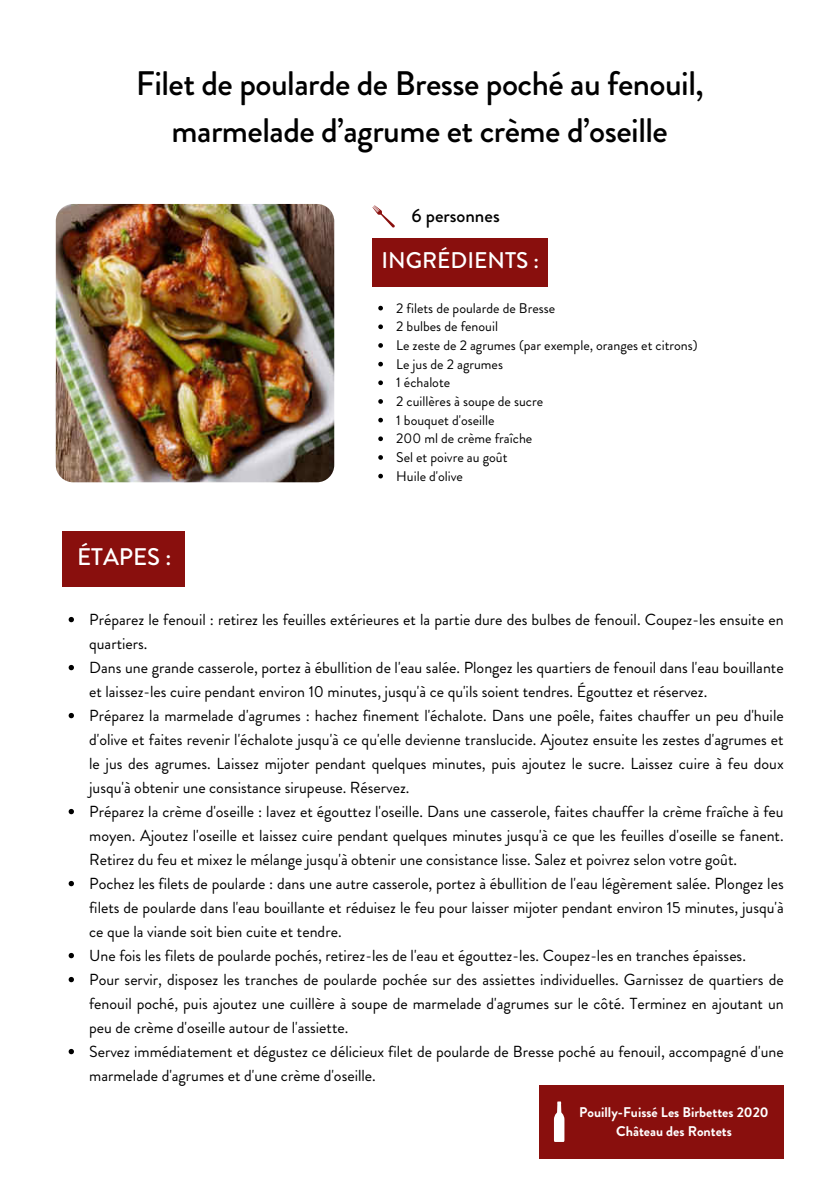
<style>
.page{position:relative;width:839px;height:1191px;background:#fff}
.page>*{position:absolute;margin:0;border:0;box-sizing:border-box;transform-origin:0 0}
.t1{font:500 34px/47.4px "Brandon Grotesque";letter-spacing:-.015em;color:#000;text-align:center}
.t2{font:500 24px "Brandon Grotesque";color:#fff}
.t3{font:500 22.6px "Brandon Grotesque";color:#fff}
.t4{font:500 18.8px "Brandon Grotesque";color:#000}
.t5{font:16px/24px "Brandon Grotesque";color:#000}
.t6{font:14px/18.6px "Brandon Grotesque";color:#000}
.t7{font:700 14px/18.6px "Brandon Grotesque";color:#fff;text-align:center}
</style>
<div class="page">
<img style="left:56px;top:204px;width:278px;height:278px;border-radius:17px">
<div style="left:372px;top:239px;width:176px;height:48px;background:#890f0d"></div>
<svg style="left:372px;top:205px;width:23px;height:23px"></svg>
<div style="left:62px;top:531px;width:123px;height:55px;background:#890f0d"></div>
<div style="left:539px;top:1085px;width:244px;height:74px;background:#890f0d"></div>
<svg style="left:554px;top:1101px;width:10px;height:41px"></svg>
<svg style="left:69px;top:617px;width:5px;height:5px"></svg>
<svg style="left:69px;top:665px;width:5px;height:5px"></svg>
<svg style="left:69px;top:713px;width:5px;height:5px"></svg>
<svg style="left:69px;top:809px;width:5px;height:5px"></svg>
<svg style="left:69px;top:881px;width:5px;height:5px"></svg>
<svg style="left:69px;top:953px;width:5px;height:5px"></svg>
<svg style="left:69px;top:977px;width:5px;height:5px"></svg>
<svg style="left:69px;top:1049px;width:5px;height:5px"></svg>
<svg style="left:378px;top:306px;width:5px;height:4px"></svg>
<svg style="left:378px;top:324px;width:5px;height:5px"></svg>
<svg style="left:378px;top:343px;width:5px;height:5px"></svg>
<svg style="left:378px;top:362px;width:5px;height:4px"></svg>
<svg style="left:378px;top:380px;width:5px;height:5px"></svg>
<svg style="left:378px;top:399px;width:5px;height:5px"></svg>
<svg style="left:378px;top:418px;width:5px;height:4px"></svg>
<svg style="left:378px;top:436px;width:5px;height:5px"></svg>
<svg style="left:378px;top:455px;width:5px;height:5px"></svg>
<svg style="left:378px;top:474px;width:5px;height:4px"></svg>
<h1 class="t1" style="left:136px;top:60px;width:569px">Filet de poularde de Bresse poché au fenouil, marmelade d’agrume et crème d’oseille</h1>
<p class="t4" style="left:411px;top:202px;width:90px">6 personnes</p>
<h3 class="t3" style="left:381px;top:245px;width:159px">INGRÉDIENTS :</h3>
<h2 class="t2" style="left:77px;top:540px;width:96px">ÉTAPES :</h2>
<p class="t6" style="left:396px;top:299px;width:303px">2 filets de poularde de Bresse<br>2 bulbes de fenouil<br>Le zeste de 2 agrumes (par exemple, oranges et citrons)<br>Le jus de 2 agrumes<br>1 échalote<br>2 cuillères à soupe de sucre<br>1 bouquet d'oseille<br>200 ml de crème fraîche<br>Sel et poivre au goût<br>Huile d'olive</p>
<p class="t5" style="left:89px;top:608px;width:696px">Préparez le fenouil : retirez les feuilles extérieures et la partie dure des bulbes de fenouil. Coupez-les ensuite en quartiers.<br>Dans une grande casserole, portez à ébullition de l'eau salée. Plongez les quartiers de fenouil dans l'eau bouillante et laissez-les cuire pendant environ 10 minutes, jusqu'à ce qu'ils soient tendres. Égouttez et réservez.<br>Préparez la marmelade d'agrumes : hachez finement l'échalote. Dans une poêle, faites chauffer un peu d'huile d'olive et faites revenir l'échalote jusqu'à ce qu'elle devienne translucide. Ajoutez ensuite les zestes d'agrumes et le jus des agrumes. Laissez mijoter pendant quelques minutes, puis ajoutez le sucre. Laissez cuire à feu doux jusqu'à obtenir une consistance sirupeuse. Réservez.<br>Préparez la crème d'oseille : lavez et égouttez l'oseille. Dans une casserole, faites chauffer la crème fraîche à feu moyen. Ajoutez l'oseille et laissez cuire pendant quelques minutes jusqu'à ce que les feuilles d'oseille se fanent.<br>Retirez du feu et mixez le mélange jusqu'à obtenir une consistance lisse. Salez et poivrez selon votre goût.<br>Pochez les filets de poularde : dans une autre casserole, portez à ébullition de l'eau légèrement salée. Plongez les filets de poularde dans l'eau bouillante et réduisez le feu pour laisser mijoter pendant environ 15 minutes, jusqu'à ce que la viande soit bien cuite et tendre.<br>Une fois les filets de poularde pochés, retirez-les de l'eau et égouttez-les. Coupez-les en tranches épaisses.<br>Pour servir, disposez les tranches de poularde pochée sur des assiettes individuelles. Garnissez de quartiers de fenouil poché, puis ajoutez une cuillère à soupe de marmelade d'agrumes sur le côté. Terminez en ajoutant un peu de crème d'oseille autour de l'assiette.<br>Servez immédiatement et dégustez ce délicieux filet de poularde de Bresse poché au fenouil, accompagné d'une marmelade d'agrumes et d'une crème d'oseille.</p>
<p class="t7" style="left:579px;top:1103px;width:191px">Pouilly-Fuissé Les Birbettes 2020<br>Château des Rontets</p>
</div>
